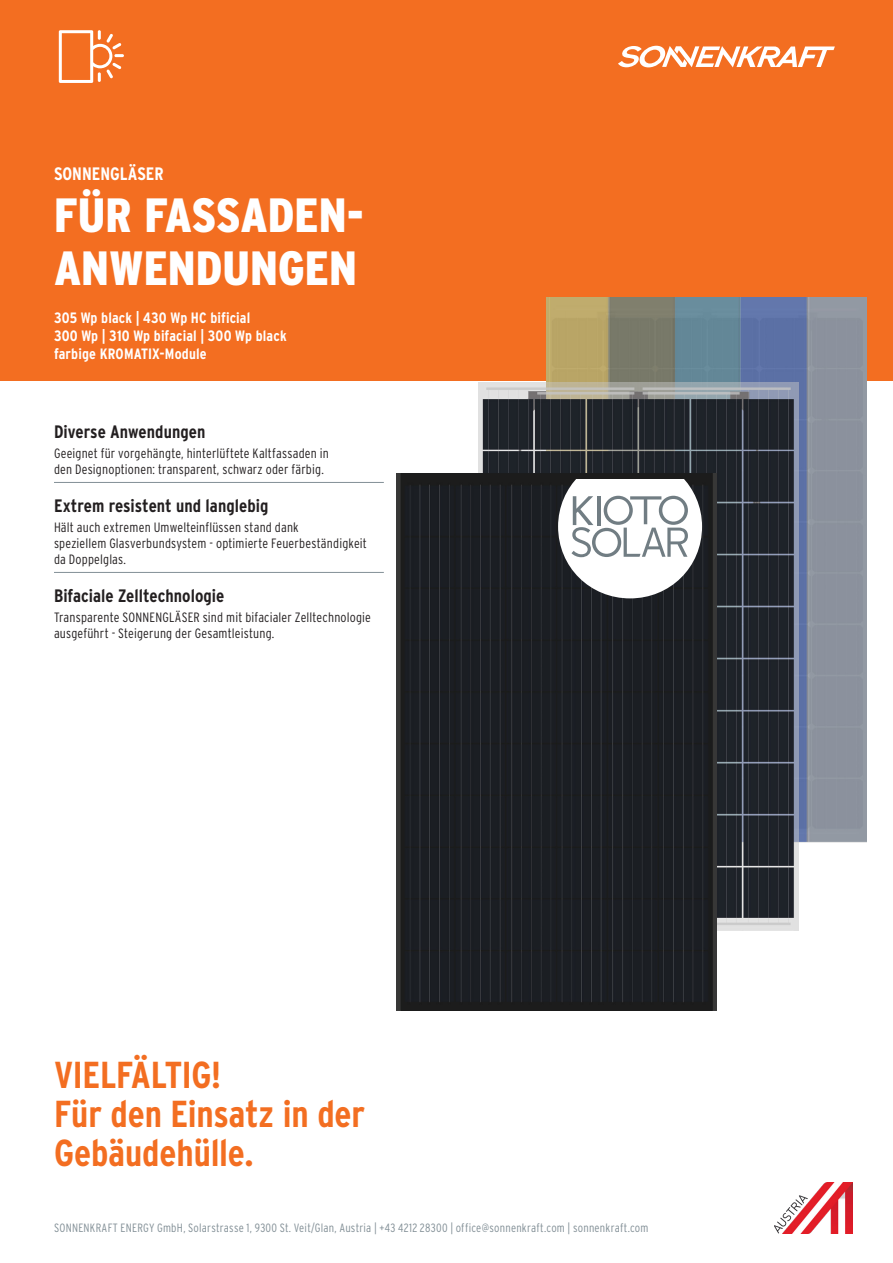
<style>
.page{position:relative;width:893px;height:1263px;background:#fff}
.page>*{position:absolute;margin:0;border:0;box-sizing:border-box;transform-origin:0 0}
.t1{font:900 48px/52.5px "Interstate Condensed";color:#fff}
.t2{font:700 37.5px/39px "Interstate Condensed";letter-spacing:-.005em;color:#f36e21}
.t3{font:700 18px "Interstate Condensed";color:#231f20}
.t4{font:700 18px "Interstate Condensed";color:#fff}
.t5{font:700 15px/18px "Interstate Condensed";letter-spacing:.01em;color:#fff}
.t6{font:300 13.5px/16.2px "Interstate Condensed";letter-spacing:.015em;color:#231f20}
.t7{font:300 12px "Interstate Condensed";letter-spacing:.02em;color:#828f96}
</style>
<div class="page">
<div style="left:0;top:0;width:893px;height:381px;background:#f36e21"></div>
<hr style="left:54px;top:482px;width:330px;height:1px;background:#828f96">
<hr style="left:54px;top:572px;width:330px;height:1px;background:#828f96">
<svg style="left:618px;top:46px;width:217px;height:21px"></svg>
<svg style="left:59px;top:30px;width:65px;height:53px"></svg>
<img style="left:547px;top:298px;width:320px;height:547px">
<img style="left:478px;top:383px;width:320px;height:547px">
<img style="left:397px;top:473px;width:320px;height:537px">
<svg style="left:558px;top:479px;width:144px;height:119px"></svg>
<img style="left:774px;top:1182px;width:79px;height:51px">
<h3 class="t4" style="left:54px;top:164px;width:111px">SONNENGLÄSER</h3>
<h1 class="t1" style="left:54px;top:189px;width:312px">FÜR FASSADEN-<br>ANWENDUNGEN</h1>
<p class="t5" style="left:54px;top:309px;width:234px">305 Wp black | 430 Wp HC bificial<br>300 Wp | 310 Wp bifacial | 300 Wp black farbige KROMATIX-Module</p>
<h3 class="t3" style="left:54px;top:422px;width:153px">Diverse Anwendungen</h3>
<p class="t6" style="left:54px;top:445px;width:276px">Geeignet für vorgehängte, hinterlüftete Kaltfassaden in den Designoptionen: transparent, schwarz oder färbig.</p>
<h3 class="t3" style="left:54px;top:496px;width:216px">Extrem resistent und langlebig</h3>
<p class="t6" style="left:54px;top:518px;width:314px">Hält auch extremen Umwelteinflüssen stand dank<br>speziellem Glasverbundsystem - optimierte Feuerbeständigkeit da Doppelglas.</p>
<h3 class="t3" style="left:54px;top:586px;width:172px">Bifaciale Zelltechnologie</h3>
<p class="t6" style="left:54px;top:608px;width:319px">Transparente SONNENGLÄSER sind mit bifacialer Zelltechnologie ausgeführt - Steigerung der Gesamtleistung.</p>
<h2 class="t2" style="left:54px;top:1055px;width:312px">VIELFÄLTIG!<br>Für den Einsatz in der<br>Gebäudehülle.</h2>
<p class="t7" style="left:54px;top:1221px;width:596px">SONNENKRAFT ENERGY GmbH, Solarstrasse 1, 9300 St. Veit/Glan, Austria | +43 4212 28300 | office@sonnenkraft.com | sonnenkraft.com</p>
</div>
